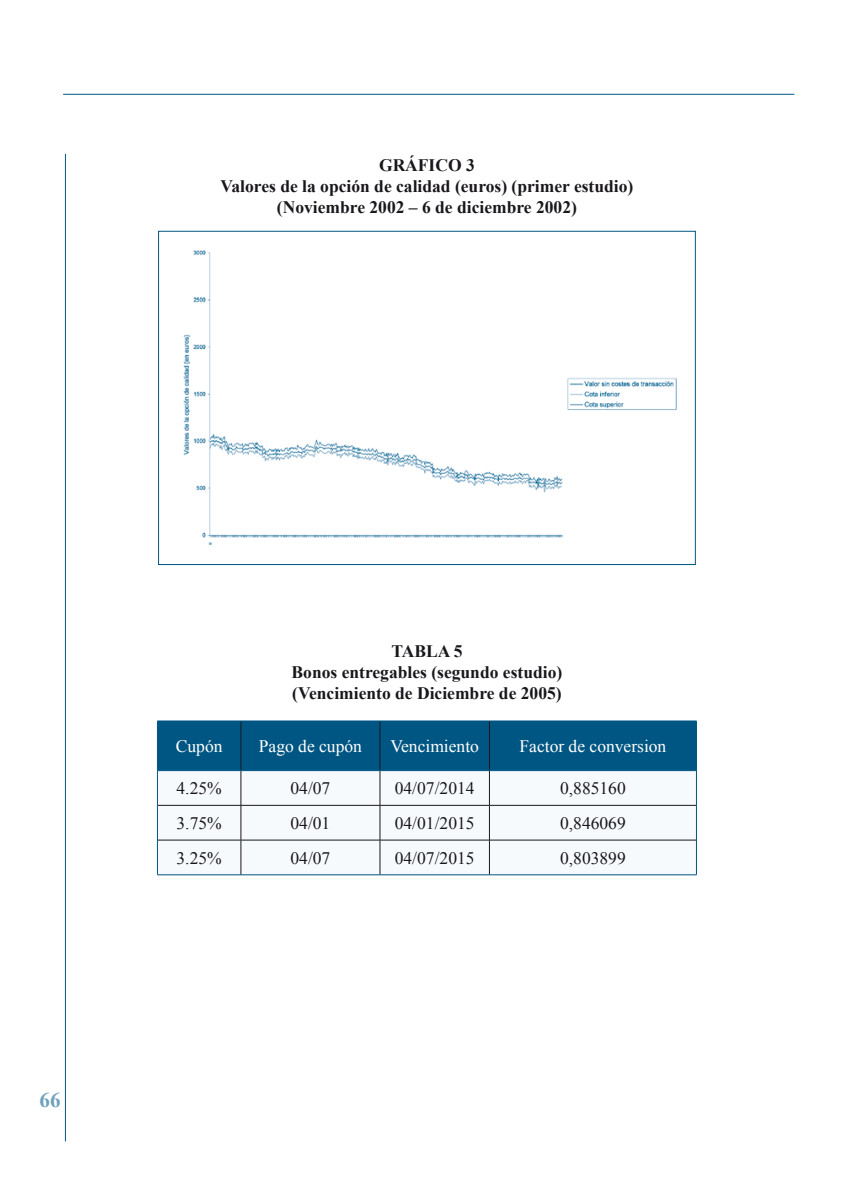
<style>
.page{position:relative;width:844px;height:1191px;background:#fff}
.page>*{position:absolute;margin:0;border:0;box-sizing:border-box;transform-origin:0 0}
.t1{font:700 21px "Times New Roman";color:#6da1be}
.t2{font:700 17.5px/21px "Times New Roman";color:#1a171c;text-align:center}
.t3{font:17.5px "Times New Roman";color:#1a171c}
.t4{font:17.5px "Times New Roman";color:#fff}
</style>
<div class="page">
<hr style="left:63px;top:94px;width:731px;height:1px;background:#005682">
<hr style="left:65px;top:154px;width:1px;height:987px;background:#005682">
<img style="left:183px;top:250px;width:494px;height:295px">
<div style="left:158px;top:721px;width:538px;height:49px;background:#005682"></div>
<svg style="left:158px;top:771px;width:538px;height:103px"></svg>
<hr style="left:240px;top:721px;width:1px;height:49px;background:#1a171c">
<hr style="left:379px;top:721px;width:1px;height:49px;background:#1a171c">
<hr style="left:489px;top:721px;width:1px;height:49px;background:#1a171c">
<hr style="left:240px;top:771px;width:1px;height:34px;background:#1a171c">
<hr style="left:379px;top:771px;width:1px;height:34px;background:#1a171c">
<hr style="left:489px;top:771px;width:1px;height:34px;background:#1a171c">
<hr style="left:158px;top:805px;width:83px;height:1px;background:#1a171c">
<hr style="left:241px;top:805px;width:139px;height:1px;background:#1a171c">
<hr style="left:240px;top:805px;width:1px;height:35px;background:#1a171c">
<hr style="left:380px;top:805px;width:109px;height:1px;background:#1a171c">
<hr style="left:379px;top:805px;width:1px;height:35px;background:#1a171c">
<hr style="left:489px;top:805px;width:207px;height:1px;background:#1a171c">
<hr style="left:489px;top:805px;width:1px;height:35px;background:#1a171c">
<hr style="left:158px;top:839px;width:83px;height:1px;background:#1a171c">
<hr style="left:241px;top:839px;width:139px;height:1px;background:#1a171c">
<hr style="left:240px;top:840px;width:1px;height:34px;background:#1a171c">
<hr style="left:380px;top:839px;width:109px;height:1px;background:#1a171c">
<hr style="left:379px;top:840px;width:1px;height:34px;background:#1a171c">
<hr style="left:489px;top:839px;width:207px;height:1px;background:#1a171c">
<hr style="left:489px;top:840px;width:1px;height:34px;background:#1a171c">
<hr style="left:157px;top:770px;width:84px;height:1px;background:#005682">
<hr style="left:241px;top:770px;width:139px;height:1px;background:#005682">
<hr style="left:380px;top:770px;width:109px;height:1px;background:#005682">
<hr style="left:489px;top:770px;width:207px;height:1px;background:#005682">
<hr style="left:157px;top:720px;width:84px;height:1px;background:#005682">
<hr style="left:157px;top:721px;width:1px;height:49px;background:#005682">
<hr style="left:241px;top:720px;width:139px;height:1px;background:#005682">
<hr style="left:380px;top:720px;width:109px;height:1px;background:#005682">
<hr style="left:489px;top:720px;width:207px;height:1px;background:#005682">
<hr style="left:696px;top:721px;width:1px;height:49px;background:#005682">
<hr style="left:157px;top:771px;width:1px;height:34px;background:#005682">
<hr style="left:696px;top:771px;width:1px;height:34px;background:#005682">
<hr style="left:157px;top:805px;width:1px;height:35px;background:#005682">
<hr style="left:696px;top:805px;width:1px;height:35px;background:#005682">
<hr style="left:157px;top:840px;width:1px;height:34px;background:#005682">
<hr style="left:696px;top:840px;width:1px;height:34px;background:#005682">
<hr style="left:157px;top:874px;width:84px;height:1px;background:#005682">
<hr style="left:241px;top:874px;width:139px;height:1px;background:#005682">
<hr style="left:380px;top:874px;width:109px;height:1px;background:#005682">
<hr style="left:489px;top:874px;width:207px;height:1px;background:#005682">
<p class="t2" style="left:220px;top:154px;width:414px">GRÁFIC O 3<br>Valores de la opción de calidad (euros) (primer estudio) (Noviembre 2002 – 6 de diciembre 2002)</p>
<p class="t1" style="left:40px;top:1085px;width:22px">66</p>
<p class="t2" style="left:291px;top:640px;width:272px">TABLA 5<br>Bonos entregables (segundo estudio) (Vencimiento de Diciembre de 2005)</p>
<p class="t4" style="left:176px;top:734px;width:48px">Cupón</p>
<p class="t4" style="left:259px;top:734px;width:105px">Pago de cupón</p>
<p class="t4" style="left:390px;top:734px;width:90px">Vencimiento</p>
<p class="t4" style="left:519px;top:734px;width:148px">Factor de conversion</p>
<p class="t3" style="left:176px;top:776px;width:47px">4.25%</p>
<p class="t3" style="left:290px;top:776px;width:41px">04/07</p>
<p class="t3" style="left:394px;top:776px;width:81px">04/07/2014</p>
<p class="t3" style="left:560px;top:776px;width:67px">0,885160</p>
<p class="t3" style="left:176px;top:811px;width:47px">3.75%</p>
<p class="t3" style="left:290px;top:811px;width:41px">04/01</p>
<p class="t3" style="left:394px;top:811px;width:81px">04/01/2015</p>
<p class="t3" style="left:560px;top:811px;width:67px">0,846069</p>
<p class="t3" style="left:176px;top:846px;width:47px">3.25%</p>
<p class="t3" style="left:290px;top:846px;width:41px">04/07</p>
<p class="t3" style="left:394px;top:846px;width:81px">04/07/2015</p>
<p class="t3" style="left:560px;top:846px;width:67px">0,803899</p>
</div>
